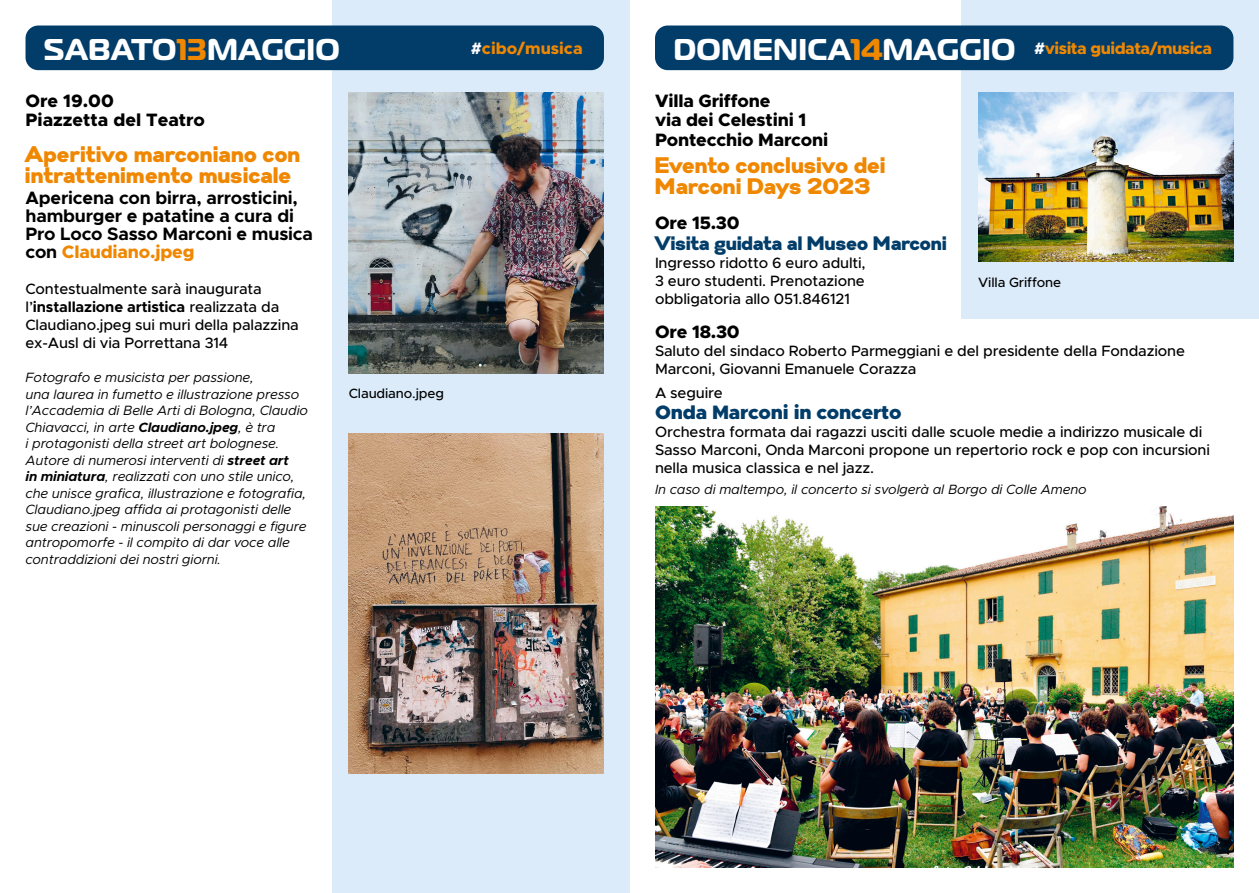
<style>
.page{position:relative;width:1259px;height:893px;background:#fff}
.page>*{position:absolute;margin:0;border:0;box-sizing:border-box;transform-origin:0 0}
.t1{font:700 30px "Magistral";letter-spacing:.01em;color:#fff}
.t2{font:22.5px/21px "Gabriel Sans Black";letter-spacing:-.01em;color:#f08700}
.t3{font:19.5px "Gabriel Sans Black";letter-spacing:-.01em;color:#023d69}
.t4{font:900 19.5px "Metropolis";letter-spacing:-.01em;color:#023d69}
.t5{font:800 18px "Metropolis";letter-spacing:-.01em;color:#000}
.t6{font:700 18px/18px "Metropolis";letter-spacing:-.01em;color:#000}
.t7{font:800 18px "Metropolis";letter-spacing:-.01em;color:#f08700}
.t8{font:800 16.5px "Metropolis";letter-spacing:-.03em;color:#f08700}
.t9{font:800 16.5px "Metropolis";color:#f08700}
.t10{font:500 15px/18px "Metropolis";letter-spacing:-.01em;color:#000}
.t11{font:italic 13.5px/16.5px "Metropolis";letter-spacing:-.01em;color:#000}
.t12{font:500 13.5px "Metropolis";letter-spacing:-.01em;color:#000}
.s1{color:#f08700}
.s2{color:#fff}
.s3{font-weight:700;color:#000}
.s4{font-weight:700}
</style>
<div class="page">
<div style="left:332px;top:0;width:297px;height:893px;background:#dbebf9"></div>
<div style="left:961px;top:0;width:298px;height:318px;background:#dbebf9"></div>
<div style="left:26px;top:26px;width:578px;height:44px;background:#023d69;border-radius:13px"></div>
<div style="left:655px;top:26px;width:578px;height:44px;background:#023d69;border-radius:13px"></div>
<img style="left:349px;top:92px;width:255px;height:282px">
<img style="left:978px;top:92px;width:255px;height:169px">
<img style="left:655px;top:507px;width:578px;height:360px">
<img style="left:349px;top:433px;width:255px;height:341px">
<p class="t1" style="left:44px;top:30px;width:298px">SABATO<span class="s1">13</span>MAGGIO</p>
<p class="t1" style="left:673px;top:30px;width:344px">DOMENICA<span class="s1">14</span>MAGGIO</p>
<p class="t5" style="left:655px;top:89px;width:117px">Villa Griffone</p>
<p class="t5" style="left:655px;top:109px;width:153px">via dei Celestini 1</p>
<p class="t5" style="left:655px;top:128px;width:175px">Pontecchio Marconi</p>
<p class="t2" style="left:655px;top:154px;width:232px">Evento conclusivo dei<br>Marconi Days 2023</p>
<p class="t5" style="left:655px;top:211px;width:86px">Ore 15.30</p>
<p class="t3" style="left:655px;top:232px;width:294px">Visita guidata al Museo Marconi</p>
<p class="t10" style="left:655px;top:254px;width:212px">Ingresso ridotto 6 euro adulti,</p>
<p class="t10" style="left:655px;top:272px;width:211px">3 euro studenti. Prenotazione obbligatoria allo 051.846121</p>
<p class="t9" style="left:471px;top:38px;width:113px"><span class="s2">#</span>cibo/musica</p>
<p class="t8" style="left:1034px;top:38px;width:179px"><span class="s2">#</span>visita guidata/musica</p>
<p class="t5" style="left:26px;top:89px;width:90px">Ore 19.00</p>
<p class="t5" style="left:26px;top:109px;width:181px">Piazzetta del Teatro</p>
<p class="t2" style="left:26px;top:143px;width:277px">Aperitivo marconiano con intrattenimento musicale</p>
<p class="t6" style="left:26px;top:188px;width:274px">Apericena con birra, arrosticini, hamburger e patatine a cura di</p>
<p class="t6" style="left:26px;top:224px;width:289px">Pro Loco Sasso Marconi e musica</p>
<p class="t7" style="left:26px;top:240px;width:170px"><span class="s3">con</span> Claudiano.jpeg</p>
<p class="t10" style="left:26px;top:279px;width:275px">Contestualmente sarà inaugurata l’<span class="s4">installazione artistica</span> realizzata da Claudiano.jpeg sui muri della palazzina ex-Ausl di via Porrettana 314</p>
<p class="t11" style="left:26px;top:369px;width:230px">Fotografo e musicista per passione,</p>
<p class="t11" style="left:26px;top:386px;width:284px">una laurea in fumetto e illustrazione presso l’Accademia di Belle Arti di Bologna, Claudio Chiavacci, in arte <span class="s4">Claudiano.jpeg</span>, è tra<br>i protagonisti della street art bolognese.<br>Autore di numerosi interventi di <span class="s4">street art<br>in miniatura</span>, realizzati con uno stile unico, che unisce grafica, illustrazione e fotografia, Claudiano.jpeg affida ai protagonisti delle sue creazioni - minuscoli personaggi e figure antropomorfe - il compito di dar voce alle contraddizioni dei nostri giorni.</p>
<p class="t12" style="left:349px;top:385px;width:97px">Claudiano.jpeg</p>
<p class="t12" style="left:978px;top:274px;width:84px">Villa Griffone</p>
<p class="t5" style="left:655px;top:320px;width:86px">Ore 18.30</p>
<p class="t10" style="left:655px;top:342px;width:531px">Saluto del sindaco Roberto Parmeggiani e del presidente della Fondazione<br>Marconi, Giovanni Emanuele Corazza</p>
<p class="t10" style="left:655px;top:384px;width:69px">A seguire</p>
<p class="t4" style="left:655px;top:400px;width:248px">Onda Marconi in concerto</p>
<p class="t10" style="left:655px;top:423px;width:556px">Orchestra formata dai ragazzi usciti dalle scuole medie a indirizzo musicale di<br>Sasso Marconi, Onda Marconi propone un repertorio rock e pop con incursioni nella musica classica e nel jazz.</p>
<p class="t11" style="left:655px;top:481px;width:433px">In caso di maltempo, il concerto si svolgerà al Borgo di Colle Ameno</p>
</div>
